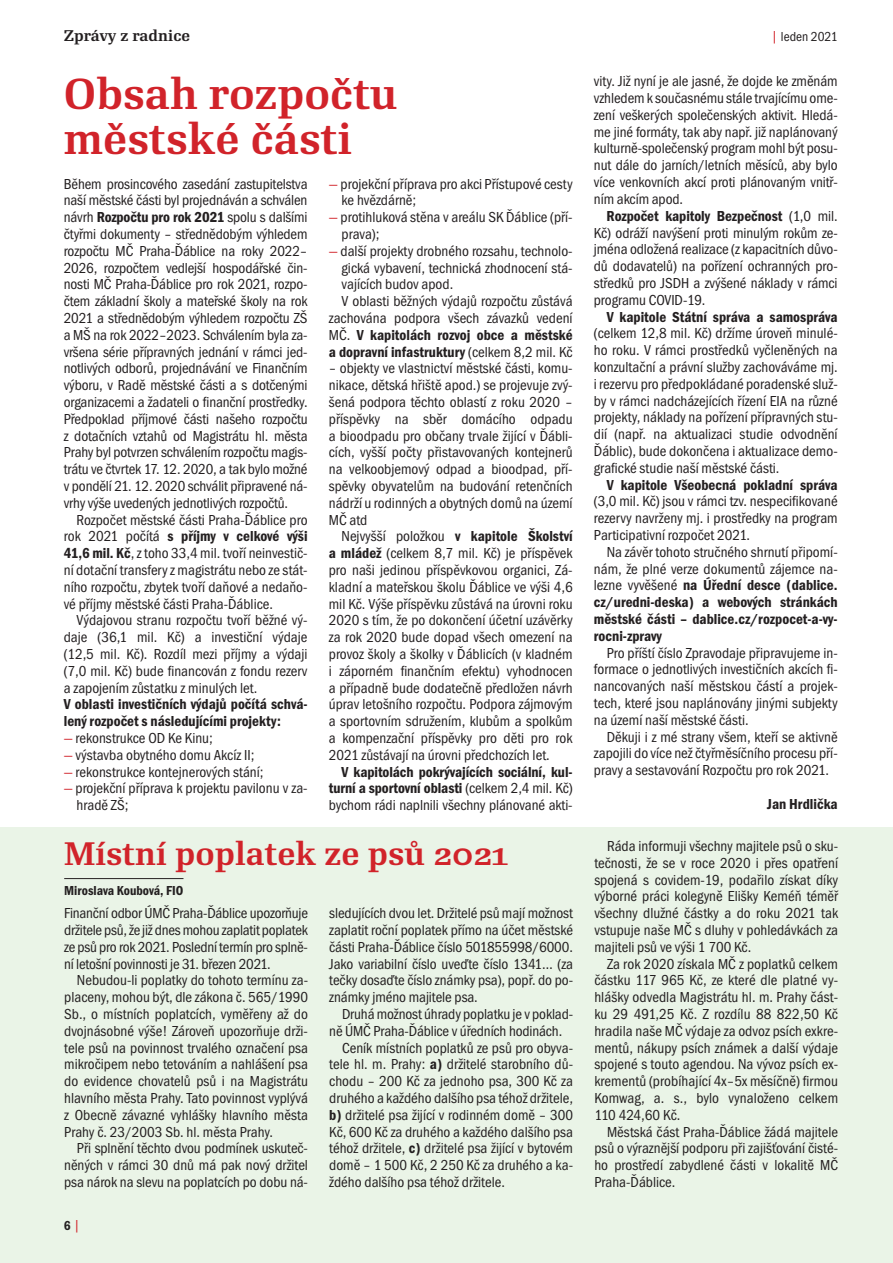
<style>
.page{position:relative;width:893px;height:1263px;background:#fff}
.page>*{position:absolute;margin:0;border:0;box-sizing:border-box;transform-origin:0 0}
.titulek{font:700 42px/45px "Re Public Std";color:#d1232a}
.mezitit{font:700 31.5px "Re Public Std";color:#d1232a}
.t1{font:15px/16.8px "Franklin Got Itc TOT Boo Con";color:#231f20;text-align:justify}
.t2{font:15px/16.8px "Franklin Got Itc TOT Dem Con";color:#231f20;text-align:justify}
.chleba{font:700 15px "Re Public Std";color:#231f20}
.podpis_foto{font:13.5px "Franklin Got Itc TOT Dem Con";color:#231f20}
.chleba-2{font:13.5px "Franklin Got Itc TOT Boo Con";color:#231f20}
.chleba-3{font:13.5px "Franklin Got Itc TOT Dem Con";color:#231f20}
.s1{font-size:15px;color:#d1232a}
.s2{font-family:"Franklin Got Itc TOT Dem Con"}
.s3{color:#d1232a}
.s4{font-family:"Franklin Got Itc TOT Boo Con"}
.s5{font-family:"Franklin Got Itc TOT Boo Con";font-size:15px;color:#d1232a}
</style>
<div class="page">
<div style="left:0;top:827px;width:893px;height:436px;background:#eaf4e7"></div>
<hr style="left:64px;top:878px;width:119px;height:1px;background:#231f20">
<p class="chleba" style="left:64px;top:26px;width:128px">Zprávy z radnice</p>
<p class="chleba-2" style="left:771px;top:29px;width:69px"><span class="s1">|</span> leden 2021</p>
<p class="titulek" style="left:64px;top:71px;width:335px">Obsah rozpočtu městské části</p>
<p class="t1" style="left:64px;top:175px;width:245px">Během prosincového zasedání zastupitelstva naší městské části byl projednáván a schválen návrh <span class="s2">Rozpočtu pro rok 2021</span> spolu s dalšími čtyřmi dokumenty – střednědobým výhledem rozpočtu MČ Praha-Ďáblice na roky 2022– 2026, rozpočtem vedlejší hospodářské čin&shy;nosti MČ Praha-Ďáblice pro rok 2021, rozpo&shy;čtem základní školy a mateřské školy na rok 2021 a střednědobým výhledem rozpočtu ZŠ a MŠ na rok 2022–2023. Schválením byla za&shy;vršena série přípravných jednání v rámci jed&shy;notlivých odborů, projednávání ve Finančním výboru, v Radě městské části a s dotčenými organizacemi a žadateli o finanční prostředky.<br>Předpoklad příjmové části našeho rozpočtu z dotačních vztahů od Magistrátu hl. města Prahy byl potvrzen schválením rozpočtu magis&shy;trátu ve čtvrtek 17. 12. 2020, a tak bylo možné v pondělí 21. 12. 2020 schválit připravené ná&shy;vrhy výše uvedených jednotlivých rozpočtů.</p>
<p class="t1" style="left:64px;top:511px;width:245px;text-indent:13px">Rozpočet městské části Praha-Ďáblice pro rok 2021 počítá <span class="s2">s příjmy v celkové výši 41,6 mil. Kč</span>, z toho 33,4 mil. tvoří neinvestič&shy;ní dotační transfery z magistrátu nebo ze stát&shy;ního rozpočtu, zbytek tvoří daňové a nedaňo&shy;vé příjmy městské části Praha-Ďáblice.</p>
<p class="t1" style="left:64px;top:612px;width:245px;text-indent:13px">Výdajovou stranu rozpočtu tvoří běžné vý&shy;daje (36,1 mil. Kč) a investiční výdaje (12,5 mil. Kč). Rozdíl mezi příjmy a výdaji (7,0 mil. Kč) bude financován z fondu rezerv a zapojením zůstatku z minulých let.</p>
<p class="t2" style="left:64px;top:696px;width:245px">V oblasti investičních výdajů počítá schvá&shy;lený rozpočet s následujícími projekty:</p>
<p class="t1" style="left:64px;top:730px;width:151px"><span class="s3">—</span> rekonstrukce OD Ke Kinu;</p>
<p class="t1" style="left:64px;top:747px;width:192px"><span class="s3">—</span> výstavba obytného domu Akcíz II;</p>
<p class="t1" style="left:64px;top:763px;width:201px"><span class="s3">—</span> rekonstrukce kontejnerových stání;</p>
<p class="t1" style="left:77px;top:780px;width:233px;text-indent:-13px"><span class="s3">—</span> projekční příprava k projektu pavilonu v za&shy;hradě ZŠ;</p>
<p class="t1" style="left:342px;top:175px;width:233px;text-indent:-13px"><span class="s3">—</span> projekční příprava pro akci Přístupové cesty ke hvězdárně;</p>
<p class="t1" style="left:342px;top:209px;width:233px;text-indent:-13px"><span class="s3">—</span> protihluková stěna v areálu SK Ďáblice (pří&shy;prava);</p>
<p class="t1" style="left:342px;top:243px;width:233px;text-indent:-13px"><span class="s3">—</span> další projekty drobného rozsahu, technolo&shy;gická vybavení, technická zhodnocení stá&shy;vajících budov apod.</p>
<p class="t1" style="left:329px;top:293px;width:245px;text-indent:13px">V oblasti běžných výdajů rozpočtu zůstává zachována podpora všech závazků vedení MČ. <span class="s2">V kapitolách rozvoj obce a městské a dopravní infastruktury</span> (celkem 8,2 mil. Kč</p>
<p class="t1" style="left:329px;top:360px;width:245px">– objekty ve vlastnictví městské části, komu&shy;nikace, dětská hřiště apod.) se projevuje zvý&shy;šená podpora těchto oblastí z roku 2020 – příspěvky na sběr domácího odpadu a bioodpadu pro občany trvale žijící v Ďábli&shy;cích, vyšší počty přistavovaných kontejnerů na velkoobjemový odpad a bioodpad, pří&shy;spěvky obyvatelům na budování retenčních nádrží u rodinných a obytných domů na území MČ atd</p>
<p class="t1" style="left:329px;top:528px;width:245px;text-indent:13px">Nejvyšší položkou <span class="s2">v kapitole Školství a mládež</span> (celkem 8,7 mil. Kč) je příspěvek pro naši jedinou příspěvkovou organici, Zá&shy;kladní a mateřskou školu Ďáblice ve výši 4,6 mil Kč. Výše příspěvku zůstává na úrovni roku 2020 s tím, že po dokončení účetní uzávěrky za rok 2020 bude dopad všech omezení na provoz školy a školky v Ďáblicích (v kladném i záporném finančním efektu) vyhodnocen a případně bude dodatečně předložen návrh úprav letošního rozpočtu. Podpora zájmovým a sportovním sdružením, klubům a spolkům a kompenzační příspěvky pro děti pro rok 2021 zůstávají na úrovni předchozích let.</p>
<p class="t2" style="left:329px;top:763px;width:245px;text-indent:13px">V kapitolách pokrývajících sociální, kul&shy;turní a sportovní oblasti <span class="s4">(celkem 2,4 mil. Kč) bychom rádi naplnili všechny plánované akti-</span></p>
<p class="mezitit" style="left:64px;top:833px;width:446px">Místní poplatek ze psů 2021</p>
<p class="podpis_foto" style="left:64px;top:883px;width:121px">Miroslava Koubová, FIO</p>
<p class="t1" style="left:64px;top:905px;width:245px">Finanční odbor ÚMČ Praha-Ďáblice upozorňuje držitele psů, že již dnes mohou zaplatit poplatek ze psů pro rok 2021. Poslední termín pro splně&shy;ní letošní povinnosti je 31. březen 2021.</p>
<p class="t1" style="left:64px;top:972px;width:245px;text-indent:13px">Nebudou-li poplatky do tohoto termínu za&shy;placeny, mohou být, dle zákona č. 565/1990<br>Sb., o místních poplatcích, vyměřeny až do dvojnásobné výše! Zároveň upozorňuje drži&shy;tele psů na povinnost trvalého označení psa mikročipem nebo tetováním a nahlášení psa do evidence chovatelů psů i na Magistrátu hlavního města Prahy. Tato povinnost vyplývá z Obecně závazné vyhlášky hlavního města Prahy č. 23/2003 Sb. hl. města Prahy.</p>
<p class="t1" style="left:64px;top:1140px;width:245px;text-indent:13px">Při splnění těchto dvou podmínek uskuteč&shy;něných v rámci 30 dnů má pak nový držitel psa nárok na slevu na poplatcích po dobu ná-</p>
<p class="chleba-3" style="left:64px;top:1218px;width:18px">6 <span class="s5">|</span></p>
<p class="t1" style="left:329px;top:905px;width:245px">sledujících dvou let. Držitelé psů mají možnost zaplatit roční poplatek přímo na účet městské části Praha-Ďáblice číslo 501855998/6000.<br>Jako variabilní číslo uveďte číslo 1341… (za tečky dosaďte číslo známky psa), popř. do po&shy;známky jméno majitele psa.</p>
<p class="t1" style="left:329px;top:1006px;width:245px;text-indent:13px">Druhá možnost úhrady poplatku je v poklad&shy;ně ÚMČ Praha-Ďáblice v úředních hodinách.</p>
<p class="t1" style="left:329px;top:1039px;width:245px;text-indent:13px">Ceník místních poplatků ze psů pro obyva&shy;tele hl. m. Prahy: <span class="s2">a)</span> držitelé starobního dů&shy;chodu – 200 Kč za jednoho psa, 300 Kč za druhého a každého dalšího psa téhož držitele, <span class="s2">b)</span> držitelé psa žijící v rodinném domě – 300<br>Kč, 600 Kč za druhého a každého dalšího psa téhož držitele, <span class="s2">c)</span> držitelé psa žijící v bytovém domě – 1 500 Kč, 2 250 Kč za druhého a ka&shy;ždého dalšího psa téhož držitele.</p>
<p class="t1" style="left:594px;top:73px;width:245px">vity. Již nyní je ale jasné, že dojde ke změnám vzhledem k současnému stále trvajícímu ome&shy;zení veškerých společenských aktivit. Hledá&shy;me jiné formáty, tak aby např. již naplánovaný kulturně-společenský program mohl být posu&shy;nut dále do jarních/letních měsíců, aby bylo více venkovních akcí proti plánovaným vnitř&shy;ním akcím apod.</p>
<p class="t1" style="left:594px;top:207px;width:245px;text-indent:13px"><span class="s2">Rozpočet kapitoly Bezpečnost</span> (1,0 mil.<br>Kč) odráží navýšení proti minulým rokům ze&shy;jména odložená realizace (z kapacitních důvo&shy;dů dodavatelů) na pořízení ochranných pro&shy;středků pro JSDH a zvýšené náklady v rámci programu COVID-19.</p>
<p class="t1" style="left:594px;top:308px;width:245px;text-indent:13px"><span class="s2">V kapitole Státní správa a samospráva </span>(celkem 12,8 mil. Kč) držíme úroveň minulé&shy;ho roku. V rámci prostředků vyčleněných na konzultační a právní služby zachováváme mj. i rezervu pro předpokládané poradenské služ&shy;by v rámci nadcházejících řízení EIA na různé projekty, náklady na pořízení přípravných stu&shy;dií (např. na aktualizaci studie odvodnění Ďáblic), bude dokončena i aktualizace demo&shy;grafické studie naší městské části.</p>
<p class="t1" style="left:594px;top:476px;width:245px;text-indent:13px"><span class="s2">V kapitole Všeobecná pokladní správa </span>(3,0 mil. Kč) jsou v rámci tzv. nespecifikované rezervy navrženy mj. i prostředky na program Participativní rozpočet 2021.</p>
<p class="t2" style="left:594px;top:543px;width:245px;text-indent:13px"><span class="s4">Na závěr tohoto stručného shrnutí připomí&shy;nám, že plné verze dokumentů zájemce na&shy;lezne vyvěšené</span> na Úřední desce (dablice. cz/uredni-deska) a webových stránkách městské části – dablice.cz/rozpocet-a-vy&shy;rocni-zpravy</p>
<p class="t1" style="left:594px;top:644px;width:245px;text-indent:13px">Pro příští číslo Zpravodaje připravujeme in&shy;formace o jednotlivých investičních akcích fi&shy;nancovaných naší městskou částí a projek&shy;tech, které jsou naplánovány jinými subjekty na území naší městské části.</p>
<p class="t1" style="left:594px;top:728px;width:245px;text-indent:13px">Děkuji i z mé strany všem, kteří se aktivně zapojili do více než čtyřměsíčního procesu pří&shy;pravy a sestavování Rozpočtu pro rok 2021.</p>
<p class="t2" style="left:767px;top:795px;width:72px">Jan Hrdlička</p>
<p class="t1" style="left:594px;top:838px;width:245px;text-indent:13px">Ráda informuji všechny majitele psů o sku&shy;tečnosti, že se v roce 2020 i přes opatření spojená s covidem-19, podařilo získat díky výborné práci kolegyně Elišky Keméň téměř všechny dlužné částky a do roku 2021 tak vstupuje naše MČ s dluhy v pohledávkách za majiteli psů ve výši 1 700 Kč.</p>
<p class="t1" style="left:594px;top:955px;width:245px;text-indent:13px">Za rok 2020 získala MČ z poplatků celkem částku 117 965 Kč, ze které dle platné vy&shy;hlášky odvedla Magistrátu hl. m. Prahy část&shy;ku 29 491,25 Kč. Z rozdílu 88 822,50 Kč hradila naše MČ výdaje za odvoz psích exkre&shy;mentů, nákupy psích známek a další výdaje spojené s touto agendou. Na vývoz psích ex&shy;krementů (probíhající 4x–5x měsíčně) firmou Komwag, a. s., bylo vynaloženo celkem 110 424,60 Kč.</p>
<p class="t1" style="left:594px;top:1123px;width:245px;text-indent:13px">Městská část Praha-Ďáblice žádá majitele psů o výraznější podporu při zajišťování čisté&shy;ho prostředí zabydlené části v lokalitě MČ Praha-Ďáblice.</p>
</div>
